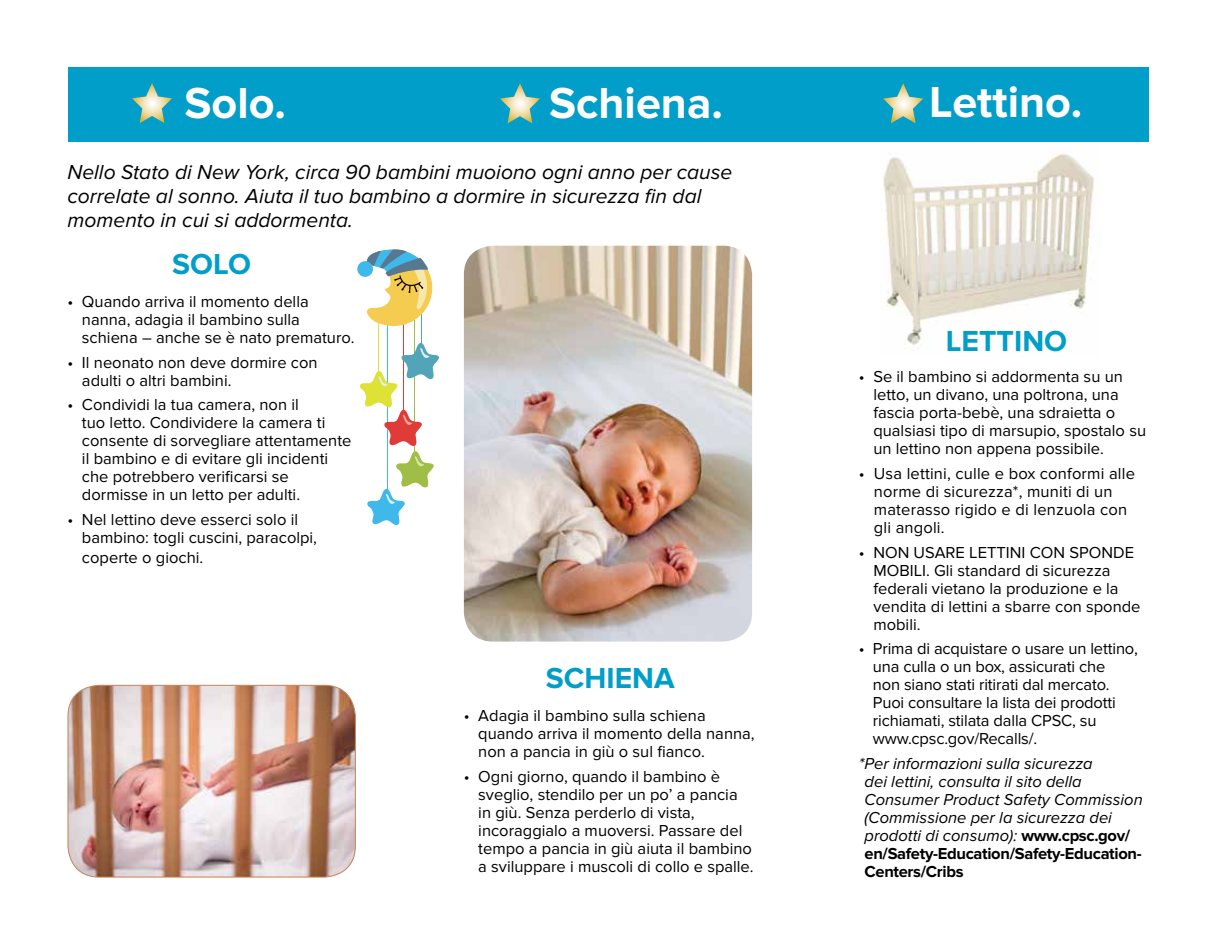
<style>
.page{position:relative;width:1216px;height:945px;background:#fff}
.page>*{position:absolute;margin:0;border:0;box-sizing:border-box;transform-origin:0 0}
.t1{font:700 45px "Proxima Nova";color:#fff}
.t2{font:700 30px "Proxima Nova";color:#009ec9}
.t3{font:italic 21px/24px "Proxima Nova";color:#000}
.t4{font:16.5px/18px "Proxima Nova";color:#000}
.t5{font:italic 16.5px/18px "Proxima Nova";color:#000}
.s1{font-weight:700;font-style:normal}
</style>
<div class="page">
<div style="left:68px;top:68px;width:1080px;height:74px;background:#009ec9"></div>
<svg style="left:883px;top:83px;width:40px;height:40px"></svg>
<img style="left:464px;top:246px;width:288px;height:396px">
<svg style="left:500px;top:83px;width:40px;height:40px"></svg>
<svg style="left:132px;top:83px;width:40px;height:40px"></svg>
<img style="left:68px;top:685px;width:287px;height:192px">
<div style="left:68px;top:685px;width:288px;height:192px;border:1px solid #c38459;border-radius:31px"></div>
<hr style="left:420px;top:314px;width:1px;height:31px;background:#52a4b9">
<hr style="left:403px;top:320px;width:1px;height:109px;background:#df3b38">
<hr style="left:386px;top:316px;width:1px;height:175px;background:#3fb8ea">
<hr style="left:378px;top:322px;width:1px;height:59px;background:#dde234">
<hr style="left:414px;top:318px;width:1px;height:136px;background:#a0be47">
<div style="left:357px;top:261px;width:16px;height:16px;background:#3fb8ea;border-radius:50%"></div>
<svg style="left:364px;top:250px;width:68px;height:76px"></svg>
<svg style="left:360px;top:343px;width:79px;height:182px"></svg>
<img style="left:883px;top:154px;width:212px;height:195px">
<h1 class="t1" style="left:184px;top:77px;width:103px">Solo.</h1>
<h1 class="t1" style="left:549px;top:77px;width:175px">Schiena.</h1>
<p class="t3" style="left:68px;top:160px;width:666px">Nello Stato di New York, circa 90 bambini muoiono ogni anno per cause correlate al sonno. Aiuta il tuo bambino a dormire in sicurezza fin dal momento in cui si addormenta.</p>
<h2 class="t2" style="left:172px;top:247px;width:80px">SOLO</h2>
<p class="t4" style="left:82px;top:293px;width:274px;text-indent:-14px">• Quando arriva il momento della nanna, adagia il bambino sulla schiena – anche se è nato prematuro.</p>
<p class="t4" style="left:82px;top:353px;width:237px;text-indent:-14px">• Il neonato non deve dormire con adulti o altri bambini.</p>
<p class="t4" style="left:82px;top:396px;width:271px;text-indent:-14px">• Condividi la tua camera, non il<br>tuo letto. Condividere la camera ti consente di sorvegliare attentamente il bambino e di evitare gli incidenti che potrebbero verificarsi se dormisse in un letto per adulti.</p>
<p class="t4" style="left:82px;top:511px;width:236px;text-indent:-14px">• Nel lettino deve esserci solo il bambino: togli cuscini, paracolpi,</p>
<p class="t4" style="left:82px;top:548px;width:123px">coperte o giochi.</p>
<h2 class="t2" style="left:545px;top:661px;width:130px">SCHIENA</h2>
<p class="t4" style="left:478px;top:707px;width:278px;text-indent:-14px">• Adagia il bambino sulla schiena quando arriva il momento della nanna, non a pancia in giù o sul fianco.</p>
<p class="t4" style="left:478px;top:768px;width:277px;text-indent:-14px">• Ogni giorno, quando il bambino è sveglio, stendilo per un po’ a pancia in giù. Senza perderlo di vista, incoraggialo a muoversi. Passare del tempo a pancia in giù aiuta il bambino a sviluppare i muscoli di collo e spalle.</p>
<h1 class="t1" style="left:929px;top:76px;width:154px">Lettino.</h1>
<h2 class="t2" style="left:945px;top:323px;width:123px">LETTINO</h2>
<p class="t4" style="left:873px;top:368px;width:274px;text-indent:-14px">• Se il bambino si addormenta su un letto, un divano, una poltrona, una fascia porta-bebè, una sdraietta o qualsiasi tipo di marsupio, spostalo su un lettino non appena possibile.</p>
<p class="t4" style="left:873px;top:465px;width:262px;text-indent:-15px">• Usa lettini, culle e box conformi alle norme di sicurezza*, muniti di un materasso rigido e di lenzuola con gli angoli.</p>
<p class="t4" style="left:873px;top:543px;width:269px;text-indent:-14px">• NON USARE LETTINI CON SPONDE<br>MOBILI. Gli standard di sicurezza federali vietano la produzione e la vendita di lettini a sbarre con sponde mobili.</p>
<p class="t4" style="left:872px;top:640px;width:266px;text-indent:-14px">• Prima di acquistare o usare un lettino, una culla o un box, assicurati che<br>non siano stati ritirati dal mercato.<br>Puoi consultare la lista dei prodotti richiamati, stilata dalla CPSC, su www.cpsc.gov/Recalls/.</p>
<p class="t5" style="left:864px;top:755px;width:280px;text-indent:-6px">*Per informazioni sulla sicurezza<br>dei lettini, consulta il sito della Consumer Product Safety Commission (Commissione per la sicurezza dei prodotti di consumo): <span class="s1">www.cpsc.gov/ en/Safety-Education/Safety-Education-Centers/Cribs</span></p>
</div>
